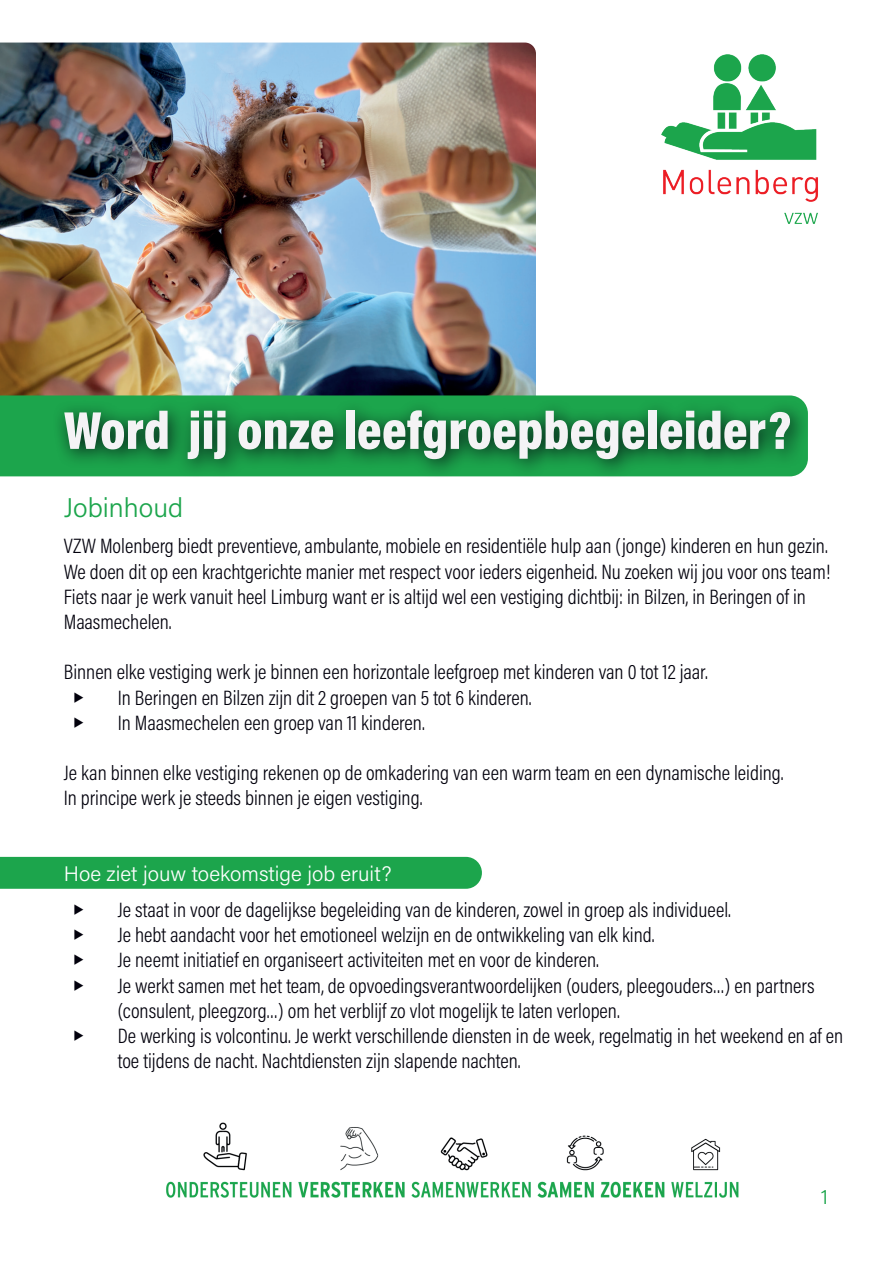
<style>
.page{position:relative;width:893px;height:1263px;background:#fff}
.page>*{position:absolute;margin:0;border:0;box-sizing:border-box;transform-origin:0 0}
.t1{font:54px "Acumin Variable Concept";color:#f4f3f5}
.t2{font:27px "Acumin Variable Concept";color:#1ca54c}
.t3{font:300 21px/25.2px "Acumin Pro Cond";color:#02000c}
.t4{font:21px "Acumin Variable Concept";color:#fff}
.t5{font:21px "Acumin Variable Concept";color:#1ca54c}
</style>
<div class="page">
<img style="left:166px;top:1122px;width:573px;height:76px">
<div style="left:0;top:857px;width:482px;height:32px;background:#1ca54c"></div>
<img style="left:0;top:43px;width:536px;height:352px">
<svg style="left:0;top:395px;width:797px;height:81px;background:#24a350"></svg>
<div style="left:52px;top:397px;width:758px;height:82px;background:#00000b;opacity:.78"></div>
<img style="left:662px;top:54px;width:156px;height:170px">
<h1 class="t1" style="left:64px;top:393px;width:729px">Word jij onze leefgroepbegeleider?</h1>
<p class="t2" style="left:64px;top:489px;width:121px">Jobinhoud</p>
<p class="t3" style="left:64px;top:533px;width:768px">VZW Molenberg biedt preventieve, ambulante, mobiele en residentiële hulp aan (jonge) kinderen en hun gezin.<br>We doen dit op een krachtgerichte manier met respect voor ieders eigenheid. Nu zoeken wij jou voor ons team!<br>Fiets naar je werk vanuit heel Limburg want er is altijd wel een vestiging dichtbij: in Bilzen, in Beringen of in Maasmechelen.</p>
<p class="t3" style="left:118px;top:659px;width:591px;text-indent:-54px">Binnen elke vestiging werk je binnen een horizontale leefgroep met kinderen van 0 tot 12 jaar.<br>In Beringen en Bilzen zijn dit 2 groepen van 5 tot 6 kinderen.<br>In Maasmechelen een groep van 11 kinderen.</p>
<p class="t3" style="left:64px;top:760px;width:721px">Je kan binnen elke vestiging rekenen op de omkadering van een warm team en een dynamische leiding.<br>In principe werk je steeds binnen je eigen vestiging.</p>
<p class="t4" style="left:64px;top:859px;width:329px">Hoe ziet jouw toekomstige job eruit?</p>
<p class="t3" style="left:118px;top:897px;width:727px">Je staat in voor de dagelijkse begeleiding van de kinderen, zowel in groep als individueel.<br>Je hebt aandacht voor het emotioneel welzijn en de ontwikkeling van elk kind.<br>Je neemt initiatief en organiseert activiteiten met en voor de kinderen.<br>Je werkt samen met het team, de opvoedingsverantwoordelijken (ouders, pleegouders…) en partners (consulent, pleegzorg…) om het verblijf zo vlot mogelijk te laten verlopen.<br>De werking is volcontinu. Je werkt verschillende diensten in de week, regelmatig in het weekend en af en toe tijdens de nacht. Nachtdiensten zijn slapende nachten.</p>
<p class="t5" style="left:821px;top:1182px;width:9px">1</p>
</div>
